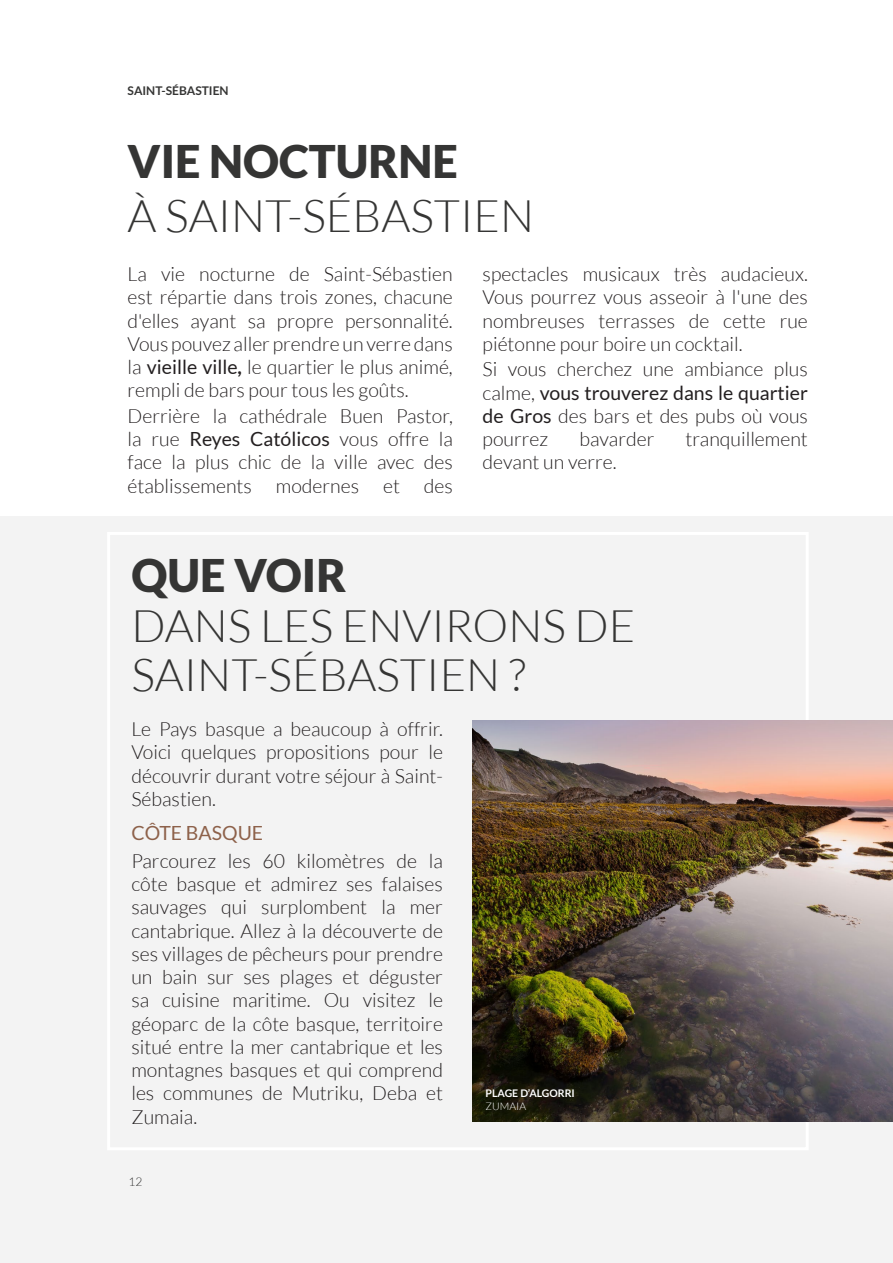
<style>
.page{position:relative;width:893px;height:1263px;background:#fff}
.page>*{position:absolute;margin:0;border:0;box-sizing:border-box;transform-origin:0 0}
.t1{font:300 45px/49.5px "Lato";color:#353534}
.Body{font:300 19.5px/23.2px "Lato";color:#231f20;text-align:justify}
.t2{font:19.5px "Lato";color:#8d614a}
.t3{font:700 12px "Lato";color:#353534}
.t4{font:300 12px "Lato";color:#353534}
.PIE_ARRIBA{font:700 10.5px "Lato";color:#fff}
.PIE_ARRIBA-2{font:300 10.5px "Lato";color:#fff}
.s1{font-weight:900}
.s2{font-weight:400}
.s3{font-weight:700}
</style>
<div class="page">
<div style="left:0;top:516px;width:893px;height:747px;background:#f3f3f3"></div>
<div style="left:107px;top:532px;width:702px;height:618px;border:3px solid #fff"></div>
<img style="left:473px;top:720px;width:420px;height:402px">
<p class="t3" style="left:128px;top:83px;width:103px">SAINT-SÉBASTIEN</p>
<h1 class="t1" style="left:128px;top:135px;width:408px;line-height:54px"><span class="s1">VIE NOCTURNE<br></span>À SAINT-SÉBASTIEN</h1>
<p class="Body" style="left:128px;top:263px;width:327px">La vie nocturne de Saint-Sébastien est répartie dans trois zones, chacune d'elles ayant sa propre personnalité.<br>Vous pouvez aller prendre un verre dans la <span class="s2">vieille ville</span><span class="s3">,</span> le quartier le plus animé, rempli de bars pour tous les goûts.</p>
<p class="Body" style="left:128px;top:404px;width:327px">Derrière la cathédrale Buen Pastor, la rue <span class="s2">Reyes Católicos</span> vous offre la face la plus chic de la ville avec des établissements modernes et des</p>
<p class="Body" style="left:483px;top:263px;width:327px">spectacles musicaux très audacieux.<br>Vous pourrez vous asseoir à l'une des nombreuses terrasses de cette rue piétonne pour boire un cocktail.</p>
<p class="Body" style="left:483px;top:358px;width:327px">Si vous cherchez une ambiance plus calme, <span class="s2">vous trouverez dans le quartier de Gros</span> des bars et des pubs où vous pourrez</p>
<p class="Body" style="left:580px;top:427px;width:76px">bavarder</p>
<p class="Body" style="left:686px;top:427px;width:124px">tranquillement</p>
<p class="Body" style="left:483px;top:451px;width:136px">devant un verre.</p>
<h1 class="t1" style="left:131px;top:552px;width:505px"><span class="s1">QUE VOIR<br></span>DANS LES ENVIRONS DE<br>SAINT-SÉBASTIEN ?</h1>
<p class="Body" style="left:131px;top:717px;width:313px">Le Pays basque a beaucoup à offrir.<br>Voici quelques propositions pour le découvrir durant votre séjour à Saint-Sébastien.</p>
<h3 class="t2" style="left:131px;top:822px;width:133px">CÔTE BASQUE</h3>
<p class="Body" style="left:131px;top:849px;width:313px">Parcourez les 60 kilomètres de la côte basque et admirez ses falaises sauvages qui surplombent la mer cantabrique. Allez à la découverte de ses villages de pêcheurs pour prendre un bain sur ses plages et déguster sa cuisine maritime. Ou visitez le géoparc de la côte basque, territoire situé entre la mer cantabrique et les montagnes basques et qui comprend les communes de Mutriku, Deba et Zumaia.</p>
<p class="PIE_ARRIBA" style="left:486px;top:1087px;width:91px">PLAGE D’ALGORRI</p>
<p class="PIE_ARRIBA-2" style="left:486px;top:1100px;width:42px">ZUMAIA</p>
<p class="t4" style="left:128px;top:1175px;width:15px">12</p>
</div>
